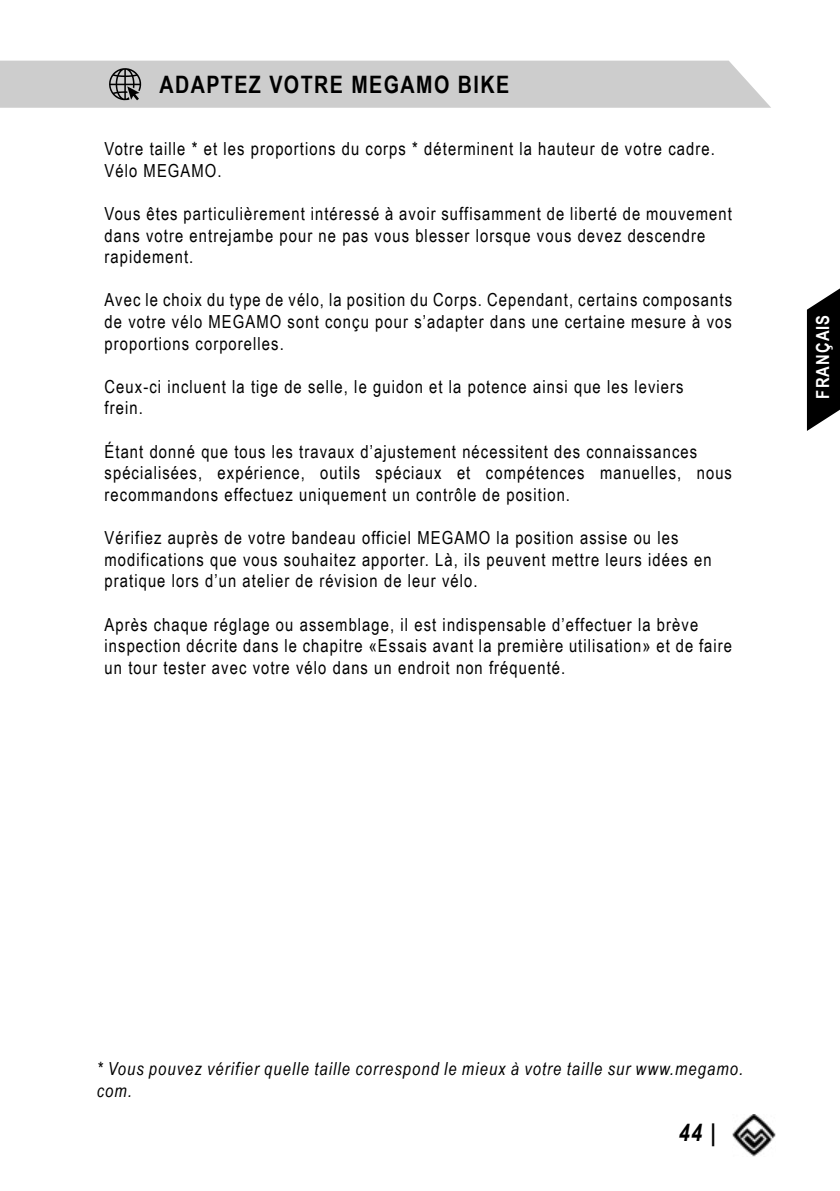
<style>
.page{position:relative;width:840px;height:1191px;background:#fff}
.page>*{position:absolute;margin:0;border:0;box-sizing:border-box;transform-origin:0 0}
.t1{font:700 24px "Arial Narrow";letter-spacing:.06em;color:#000}
.t2{font:italic 700 24px "Arial Narrow";color:#000}
.t3{font:18px/21.6px "Arial Narrow";letter-spacing:.06em;color:#000}
.t4{font:italic 18px/21.6px "Arial Narrow";letter-spacing:.06em;color:#000}
.t5{font:700 18px "Arial Narrow";letter-spacing:.06em;color:#fff}
</style>
<div class="page">
<img style="left:732px;top:1114px;width:42px;height:43px">
<div style="left:0;top:61px;width:770px;height:47px;background:#cdcdcd"></div>
<svg style="left:806px;top:289px;width:33px;height:142px"></svg>
<h1 class="t1" style="left:159px;top:66px;width:351px">ADAPTEZ VOTRE MEGAMO BIKE</h1>
<p class="t3" style="left:104px;top:137px;width:611px">Votre taille * et les proportions du corps * déterminent la hauteur de votre cadre.<br>Vélo MEGAMO.</p>
<p class="t3" style="left:104px;top:202px;width:628px">Vous êtes particulièrement intéressé à avoir suffisamment de liberté de mouvement dans votre entrejambe pour ne pas vous blesser lorsque vous devez descendre rapidement.</p>
<p class="t3" style="left:104px;top:289px;width:628px;text-align:justify">Avec le choix du type de vélo, la position du Corps. Cependant, certains composants de votre vélo MEGAMO sont conçu pour s’adapter dans une certaine mesure à vos proportions corporelles.</p>
<p class="t3" style="left:104px;top:375px;width:580px">Ceux-ci incluent la tige de selle, le guidon et la potence ainsi que les leviers frein.</p>
<p class="t3" style="left:104px;top:440px;width:628px">Étant donné que tous les travaux d’ajustement nécessitent des connaissances spécialisées, expérience, outils spéciaux et compétences manuelles, nous recommandons effectuez uniquement un contrôle de position.</p>
<p class="t3" style="left:104px;top:526px;width:608px">Vérifiez auprès de votre bandeau officiel MEGAMO la position assise ou les modifications que vous souhaitez apporter. Là, ils peuvent mettre leurs idées en pratique lors d’un atelier de révision de leur vélo.</p>
<p class="t3" style="left:104px;top:613px;width:628px">Après chaque réglage ou assemblage, il est indispensable d’effectuer la brève inspection décrite dans le chapitre «Essais avant la première utilisation» et de faire un tour tester avec votre vélo dans un endroit non fréquenté.</p>
<p class="t5" style="left:808px;top:398px;width:85px;rotate:-90deg">FRANÇAIS</p>
<p class="t4" style="left:97px;top:1057px;width:647px">* Vous pouvez vérifier quelle taille correspond le mieux à votre taille sur www.megamo. com.</p>
<h1 class="t2" style="left:678px;top:1114px;width:39px">44 |</h1>
</div>
